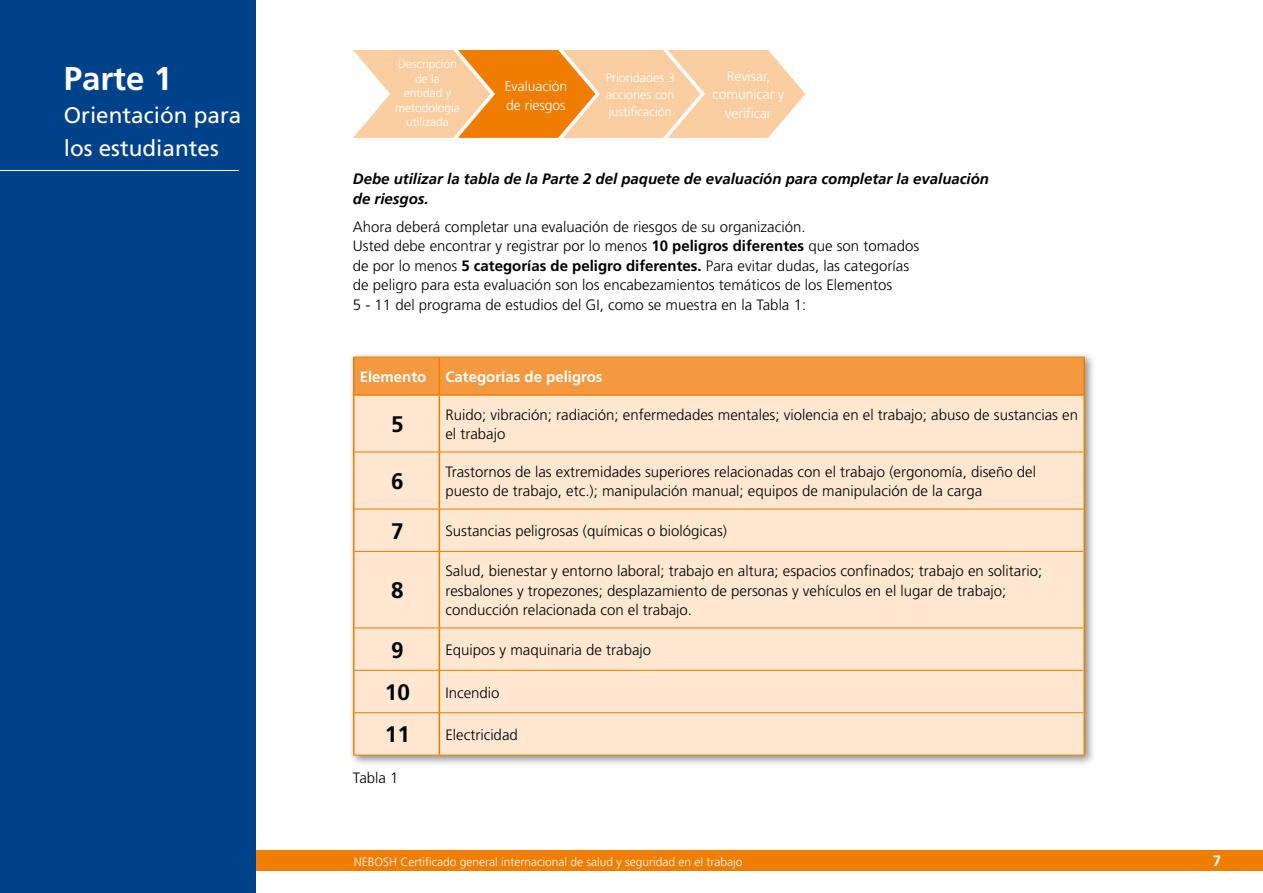
<style>
.page{position:relative;width:1263px;height:893px;background:#fff}
.page>*{position:absolute;margin:0;border:0;box-sizing:border-box;transform-origin:0 0}
.t1{font:700 33px "Frutiger LT Std";color:#fff}
.t2{font:22.5px/33px "Frutiger";color:#fff}
.t3{font:700 22.5px "Frutiger LT Std";color:#000}
.t4{font:300 15px/19.5px "Frutiger";color:#000}
.t5{font:italic 700 15px/19.5px "Frutiger LT Pro";color:#000}
.t6{font:700 15px "Frutiger LT Std";color:#fff}
.t7{font:300 13.95px/18.9px "Frutiger";color:#fff;text-align:center}
.t8{font:300 12.6px/17.2px "Frutiger";color:#fff;text-align:justify}
.t9{font:300 12px/14.5px "Frutiger";color:#fff;text-align:center}
.s1{font-family:"Frutiger LT Std";font-weight:700}
</style>
<div class="page">
<div style="left:256px;top:850px;width:1007px;height:21px;background:#ef7d00"></div>
<div style="left:0;top:0;width:256px;height:893px;background:#004289"></div>
<div style="left:348px;top:351px;width:748px;height:416px;background:#000;opacity:.45"></div>
<div style="left:354px;top:358px;width:729px;height:36px;background:#f4993f"></div>
<div style="left:354px;top:396px;width:729px;height:359px;background:#fee7d1"></div>
<hr style="left:353px;top:357px;width:86px;height:1px;background:#ef7d00">
<hr style="left:439px;top:357px;width:646px;height:1px;background:#ef7d00">
<hr style="left:354px;top:452px;width:85px;height:1px;background:#ef7d00">
<hr style="left:439px;top:452px;width:644px;height:1px;background:#ef7d00">
<hr style="left:354px;top:509px;width:85px;height:1px;background:#ef7d00">
<hr style="left:439px;top:509px;width:644px;height:1px;background:#ef7d00">
<hr style="left:354px;top:551px;width:85px;height:1px;background:#ef7d00">
<hr style="left:439px;top:551px;width:644px;height:1px;background:#ef7d00">
<hr style="left:354px;top:628px;width:85px;height:1px;background:#ef7d00">
<hr style="left:439px;top:628px;width:644px;height:1px;background:#ef7d00">
<hr style="left:354px;top:670px;width:85px;height:1px;background:#ef7d00">
<hr style="left:439px;top:670px;width:644px;height:1px;background:#ef7d00">
<hr style="left:354px;top:712px;width:85px;height:1px;background:#ef7d00">
<hr style="left:439px;top:712px;width:644px;height:1px;background:#ef7d00">
<hr style="left:353px;top:755px;width:86px;height:1px;background:#ef7d00">
<hr style="left:439px;top:755px;width:646px;height:1px;background:#ef7d00">
<hr style="left:353px;top:357px;width:1px;height:37px;background:#ef7d00">
<hr style="left:439px;top:357px;width:1px;height:37px;background:#ef7d00">
<hr style="left:1083px;top:357px;width:2px;height:37px;background:#ef7d00">
<hr style="left:353px;top:394px;width:86px;height:2px;background:#ef7d00">
<hr style="left:353px;top:396px;width:1px;height:56px;background:#ef7d00">
<hr style="left:439px;top:394px;width:646px;height:2px;background:#ef7d00">
<hr style="left:439px;top:396px;width:1px;height:56px;background:#ef7d00">
<hr style="left:1083px;top:396px;width:2px;height:56px;background:#ef7d00">
<hr style="left:353px;top:452px;width:1px;height:57px;background:#ef7d00">
<hr style="left:439px;top:452px;width:1px;height:57px;background:#ef7d00">
<hr style="left:1083px;top:452px;width:2px;height:57px;background:#ef7d00">
<hr style="left:353px;top:509px;width:1px;height:42px;background:#ef7d00">
<hr style="left:439px;top:509px;width:1px;height:42px;background:#ef7d00">
<hr style="left:1083px;top:509px;width:2px;height:42px;background:#ef7d00">
<hr style="left:353px;top:551px;width:1px;height:77px;background:#ef7d00">
<hr style="left:439px;top:552px;width:1px;height:76px;background:#ef7d00">
<hr style="left:1083px;top:551px;width:2px;height:77px;background:#ef7d00">
<hr style="left:353px;top:628px;width:1px;height:42px;background:#ef7d00">
<hr style="left:439px;top:628px;width:1px;height:42px;background:#ef7d00">
<hr style="left:1083px;top:628px;width:2px;height:42px;background:#ef7d00">
<hr style="left:353px;top:670px;width:1px;height:43px;background:#ef7d00">
<hr style="left:439px;top:671px;width:1px;height:41px;background:#ef7d00">
<hr style="left:1083px;top:670px;width:2px;height:43px;background:#ef7d00">
<hr style="left:353px;top:713px;width:1px;height:42px;background:#ef7d00">
<hr style="left:439px;top:713px;width:1px;height:42px;background:#ef7d00">
<hr style="left:1083px;top:713px;width:2px;height:42px;background:#ef7d00">
<hr style="left:0;top:170px;width:239px;height:1px;background:#fff">
<svg style="left:353px;top:50px;width:452px;height:88px;background:#f8c188"></svg>
<h1 class="t1" style="left:64px;top:59px;width:110px">Parte 1</h1>
<h2 class="t2" style="left:64px;top:99px;width:179px">Orientación para los estudiantes</h2>
<p class="t9" style="left:395px;top:57px;width:66px">Descripción de la entidad y metodología utilizada</p>
<p class="t7" style="left:505px;top:77px;width:64px;text-align:left">Evaluación de riesgos</p>
<p class="t8" style="left:606px;top:69px;width:71px">Prioridades 3 acciones con justificación</p>
<p class="t7" style="left:712px;top:66px;width:73px">Revisar, comunicar y verificar</p>
<p class="t5" style="left:353px;top:169px;width:638px">Debe utilizar la tabla de la Parte 2 del paquete de evaluación para completar la evaluación de riesgos.</p>
<p class="t4" style="left:353px;top:217px;width:568px">Ahora deberá completar una evaluación de riesgos de su organización.<br>Usted debe encontrar y registrar por lo menos <span class="s1">10 peligros diferentes</span> que son tomados de por lo menos <span class="s1">5 categorías de peligro diferentes.</span> Para evitar dudas, las categorías de peligro para esta evaluación son los encabezamientos temáticos de los Elementos<br>5 - 11 del programa de estudios del GI, como se muestra en la Tabla 1:</p>
<p class="t6" style="left:360px;top:367px;width:68px">Elemento</p>
<p class="t6" style="left:445px;top:367px;width:159px">Categorías de peligros</p>
<h2 class="t3" style="left:391px;top:411px;width:14px">5</h2>
<p class="t4" style="left:445px;top:405px;width:634px">Ruido; vibración; radiación; enfermedades mentales; violencia en el trabajo; abuso de sustancias en el trabajo</p>
<h2 class="t3" style="left:391px;top:468px;width:14px">6</h2>
<p class="t4" style="left:445px;top:462px;width:592px">Trastornos de las extremidades superiores relacionadas con el trabajo (ergonomía, diseño del puesto de trabajo, etc.); manipulación manual; equipos de manipulación de la carga</p>
<h2 class="t3" style="left:391px;top:517px;width:14px">7</h2>
<p class="t4" style="left:445px;top:521px;width:283px">Sustancias peligrosas (químicas o biológicas)</p>
<h2 class="t3" style="left:391px;top:577px;width:14px">8</h2>
<p class="t4" style="left:445px;top:561px;width:598px">Salud, bienestar y entorno laboral; trabajo en altura; espacios confinados; trabajo en solitario; resbalones y tropezones; desplazamiento de personas y vehículos en el lugar de trabajo; conducción relacionada con el trabajo.</p>
<h2 class="t3" style="left:391px;top:636px;width:14px">9</h2>
<p class="t4" style="left:445px;top:640px;width:207px">Equipos y maquinaria de trabajo</p>
<h2 class="t3" style="left:385px;top:679px;width:27px">10</h2>
<p class="t4" style="left:445px;top:683px;width:56px">Incendio</p>
<h2 class="t3" style="left:385px;top:721px;width:27px">11</h2>
<p class="t4" style="left:445px;top:725px;width:74px">Electricidad</p>
<p class="t4" style="left:353px;top:768px;width:47px">Tabla 1</p>
<p class="t9" style="left:354px;top:854px;width:390px">NEBOSH Certificado general internacional de salud y seguridad en el trabajo</p>
<p class="t6" style="left:1213px;top:852px;width:10px">7</p>
</div>
